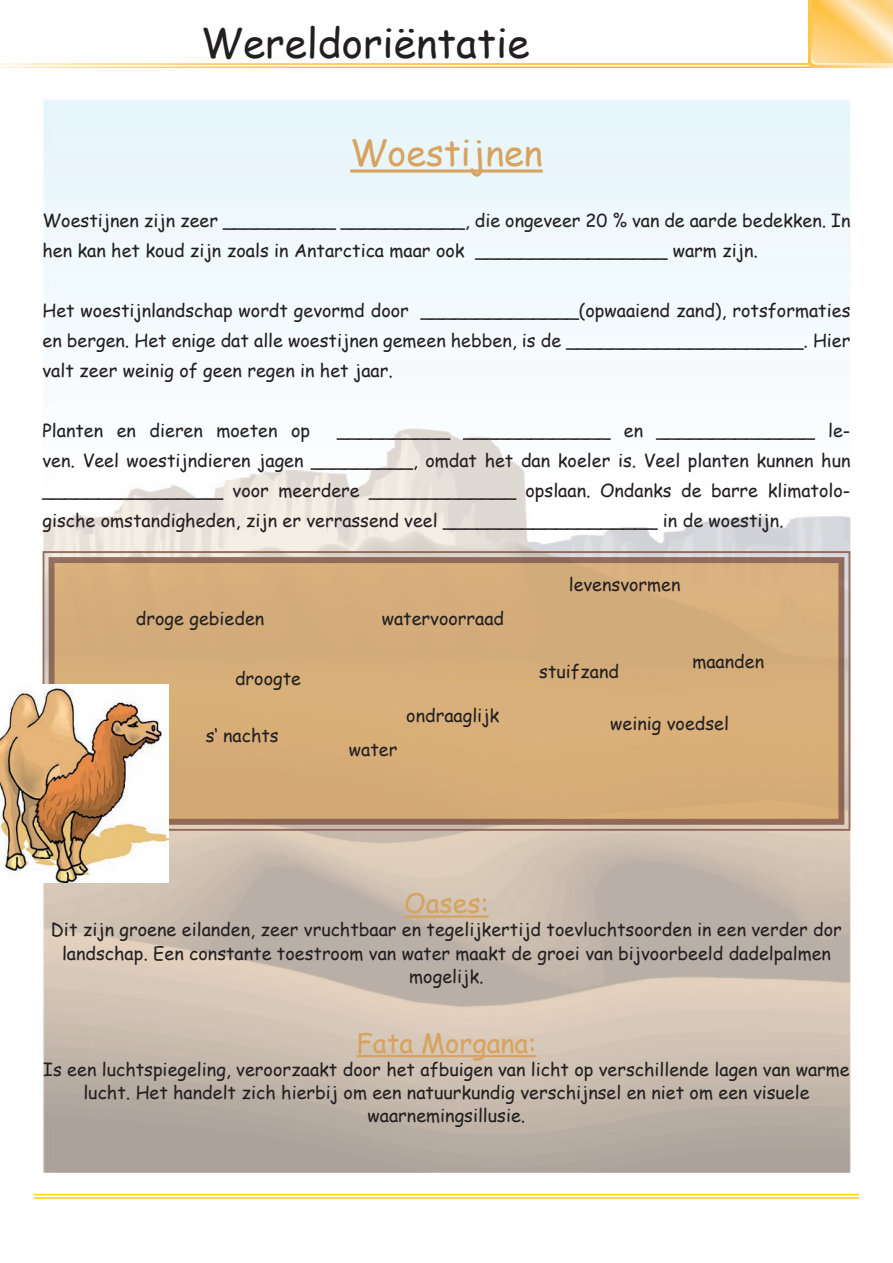
<style>
.page{position:relative;width:893px;height:1263px;background:#fff}
.page>*{position:absolute;margin:0;border:0;box-sizing:border-box;transform-origin:0 0}
.t1{font:40.5px "Comic Sans MS";color:#231f20}
.t2{font:36px "Comic Sans MS";color:#d7a35e}
.t3{font:27px "Comic Sans MS";color:#d7a35e}
.t4{font:18px/30px "Comic Sans MS";color:#231f20;text-align:justify}
</style>
<div class="page">
<hr style="left:34px;top:1194px;width:825px;height:1px;background:#fed304">
<hr style="left:34px;top:1197px;width:825px;height:2px;background:#fed304">
<svg style="left:808px;top:0;width:85px;height:68px"></svg>
<img style="left:813px;top:0;width:80px;height:63px">
<img style="left:43px;top:99px;width:807px;height:1074px">
<img style="left:43px;top:551px;width:807px;height:280px">
<div style="left:49px;top:557px;width:795px;height:268px;background:#d5ad79"></div>
<img style="left:0;top:685px;width:169px;height:197px">
<svg style="left:350px;top:169px;width:193px;height:4px"></svg>
<hr style="left:404px;top:915px;width:85px;height:3px;background:#d7a35e">
<hr style="left:356px;top:1055px;width:180px;height:2px;background:#d7a35e">
<h1 class="t1" style="left:201px;top:13px;width:330px">Wereldoriëntatie</h1>
<h2 class="t2" style="left:350px;top:127px;width:194px">Woestijnen</h2>
<p class="t4" style="left:43px;top:205px;width:809px">Woestijnen zijn zeer __________ ___________, die ongeveer 20 % van de aarde bedekken. In hen kan het koud zijn zoals in Antarctica maar ook _________________ warm zijn.</p>
<p class="t4" style="left:43px;top:295px;width:809px">Het woestijnlandschap wordt gevormd door ______________(opwaaiend zand), rotsformaties en bergen. Het enige dat alle woestijnen gemeen hebben, is de _____________________. Hier valt zeer weinig of geen regen in het jaar.</p>
<p class="t4" style="left:43px;top:415px;width:809px;text-indent:295px">__________ _____________ en ______________ le&shy;ven. Veel woestijndieren jagen _________, omdat het dan koeler is. Veel planten kunnen hun ________________ voor meerdere _____________ opslaan. Ondanks de barre klimatolo&shy;gische omstandigheden, zijn er verrassend veel ___________________ in de woestijn.</p>
<p class="t4" style="left:43px;top:415px;width:269px">Planten en dieren moeten op</p>
<p class="t4" style="left:136px;top:602px;width:130px">droge gebieden</p>
<p class="t4" style="left:235px;top:663px;width:68px">droogte</p>
<p class="t4" style="left:206px;top:720px;width:74px">s‘ nachts</p>
<p class="t4" style="left:382px;top:602px;width:124px">watervoorraad</p>
<p class="t4" style="left:349px;top:734px;width:50px">water</p>
<p class="t4" style="left:406px;top:700px;width:95px">ondraaglijk</p>
<p class="t4" style="left:569px;top:569px;width:113px">levensvormen</p>
<p class="t4" style="left:539px;top:656px;width:81px">stuifzand</p>
<p class="t4" style="left:692px;top:646px;width:73px">maanden</p>
<p class="t4" style="left:610px;top:707px;width:120px">weinig voedsel</p>
<h3 class="t3" style="left:404px;top:883px;width:86px">Oases:</h3>
<p class="t4" style="left:51px;top:917px;width:792px;line-height:23.2px;text-align:center">Dit zijn groene eilanden, zeer vruchtbaar en tegelijkertijd toevluchtsoorden in een verder dor landschap. Een constante toestroom van water maakt de groei van bijvoorbeeld dadelpalmen mogelijk.</p>
<h3 class="t3" style="left:356px;top:1023px;width:182px">Fata Morgana:</h3>
<p class="t4" style="left:43px;top:1057px;width:808px;line-height:23.2px;text-align:center">Is een luchtspiegeling, veroorzaakt door het afbuigen van licht op verschillende lagen van warme lucht. Het handelt zich hierbij om een natuurkundig verschijnsel en niet om een visuele waarnemingsillusie.</p>
</div>
